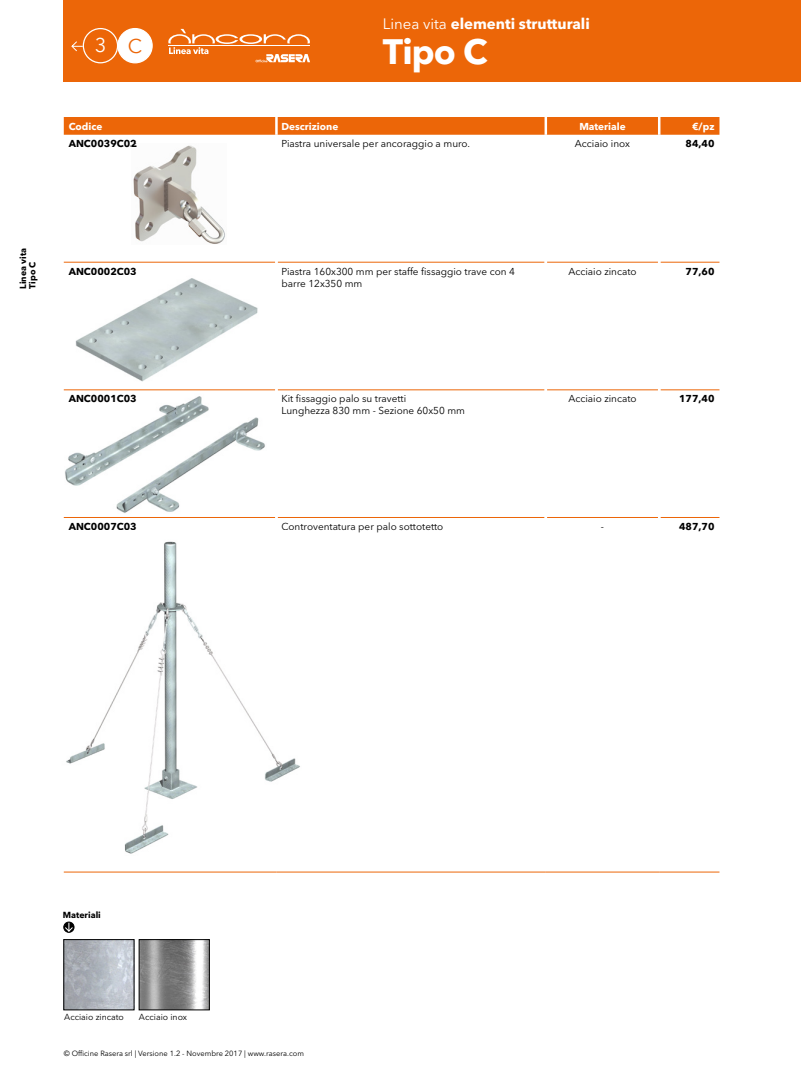
<style>
.page{position:relative;width:801px;height:1085px;background:#fff}
.page>*{position:absolute;margin:0;border:0;box-sizing:border-box;transform-origin:0 0}
.t1{font:700 35px "Avenir Next LT Pro";color:#fff}
.t2{font:20px "Avenir Next";color:#fff}
.t3{font:700 15px "Avenir Next LT Pro";color:#fff}
.t4{font:10px/12px "Avenir Next LT Pro";color:#000}
.t5{font:700 10px "Avenir Next LT Pro";color:#000}
.t6{font:700 10px "Avenir Next LT Pro";color:#fff}
.t7{font:8.75px "Avenir Next LT Pro";color:#000}
.t8{font:700 8.75px/9.4px "Avenir Next LT Pro";color:#000}
.t9{font:7.5px "Avenir Next LT Pro";color:#000}
.s1{font-weight:400}
.s2{color:#ec6608}
</style>
<div class="page">
<div style="left:64px;top:0;width:737px;height:81px;background:#ec6608"></div>
<svg style="left:168px;top:29px;width:142px;height:33px"></svg>
<hr style="left:168px;top:45px;width:142px;height:1px;background:#fff">
<div style="left:64px;top:117px;width:655px;height:18px;background:#ec6608"></div>
<hr style="left:64px;top:262px;width:211px;height:1px;background:#ec6608">
<hr style="left:278px;top:262px;width:266px;height:1px;background:#ec6608">
<hr style="left:547px;top:262px;width:111px;height:1px;background:#ec6608">
<hr style="left:660px;top:262px;width:59px;height:1px;background:#ec6608">
<hr style="left:64px;top:389px;width:211px;height:1px;background:#ec6608">
<hr style="left:278px;top:389px;width:266px;height:1px;background:#ec6608">
<hr style="left:547px;top:389px;width:111px;height:1px;background:#ec6608">
<hr style="left:660px;top:389px;width:59px;height:1px;background:#ec6608">
<hr style="left:64px;top:517px;width:211px;height:1px;background:#ec6608">
<hr style="left:278px;top:517px;width:266px;height:1px;background:#ec6608">
<hr style="left:547px;top:517px;width:111px;height:1px;background:#ec6608">
<hr style="left:660px;top:517px;width:59px;height:1px;background:#ec6608">
<hr style="left:64px;top:871px;width:212px;height:1px;background:#ec6608">
<hr style="left:276px;top:871px;width:270px;height:1px;background:#ec6608">
<hr style="left:546px;top:871px;width:113px;height:1px;background:#ec6608">
<hr style="left:659px;top:871px;width:60px;height:1px;background:#ec6608">
<div style="left:83px;top:28px;width:35px;height:35px;border:1px solid #fff;border-radius:50%"></div>
<div style="left:118px;top:29px;width:34px;height:34px;background:#fff;border-radius:50%"></div>
<div style="left:117px;top:28px;width:36px;height:35px;border:1px solid #fff;border-radius:50%"></div>
<svg style="left:71px;top:41px;width:12px;height:11px"></svg>
<div style="left:64px;top:921px;width:10px;height:11px;border:1px solid #000;border-radius:50%"></div>
<svg style="left:64px;top:922px;width:9px;height:9px"></svg>
<img style="left:141px;top:941px;width:67px;height:67px">
<div style="left:139px;top:939px;width:71px;height:71px;border:1px solid #000"></div>
<img style="left:65px;top:941px;width:67px;height:67px">
<div style="left:63px;top:939px;width:71px;height:71px;border:1px solid #000"></div>
<img style="left:133px;top:145px;width:92px;height:99px">
<img style="left:75px;top:278px;width:183px;height:103px">
<img style="left:65px;top:396px;width:200px;height:117px">
<img style="left:66px;top:541px;width:234px;height:313px">
<h3 class="t3" style="left:383px;top:15px;width:209px"><span class="s1">Linea vita</span> elementi strutturali</h3>
<h2 class="t2" style="left:95px;top:28px;width:49px">3 <span class="s2">C</span></h2>
<h1 class="t1" style="left:383px;top:30px;width:106px">Tipo C</h1>
<p class="t6" style="left:69px;top:120px;width:35px">Codice</p>
<p class="t6" style="left:281px;top:120px;width:58px">Descrizione</p>
<p class="t6" style="left:579px;top:120px;width:48px">Materiale</p>
<p class="t6" style="left:692px;top:120px;width:24px">€/pz</p>
<p class="t5" style="left:69px;top:137px;width:69px">ANC0039C02</p>
<p class="t4" style="left:281px;top:137px;width:190px">Piastra universale per ancoraggio a muro.</p>
<p class="t4" style="left:575px;top:137px;width:57px">Acciaio inox</p>
<p class="t5" style="left:685px;top:137px;width:30px">84,40</p>
<p class="t8" style="left:18px;top:289px;width:42px;rotate:-90deg">Linea vita<br>Tipo C</p>
<p class="t5" style="left:69px;top:265px;width:69px">ANC0002C03</p>
<p class="t4" style="left:281px;top:265px;width:235px">Piastra 160x300 mm per staffe fissaggio trave con 4 barre 12x350 mm</p>
<p class="t4" style="left:568px;top:265px;width:70px">Acciaio zincato</p>
<p class="t5" style="left:685px;top:265px;width:30px">77,60</p>
<p class="t5" style="left:69px;top:393px;width:69px">ANC0001C03</p>
<p class="t4" style="left:281px;top:393px;width:185px">Kit fissaggio palo su travetti<br>Lunghezza 830 mm - Sezione 60x50 mm</p>
<p class="t4" style="left:568px;top:393px;width:70px">Acciaio zincato</p>
<p class="t5" style="left:679px;top:393px;width:37px">177,40</p>
<p class="t5" style="left:69px;top:520px;width:69px">ANC0007C03</p>
<p class="t4" style="left:281px;top:520px;width:163px">Controventatura per palo sottotetto</p>
<p class="t4" style="left:601px;top:520px;width:5px">-</p>
<p class="t5" style="left:679px;top:520px;width:37px">487,70</p>
<p class="t8" style="left:63px;top:909px;width:39px">Materiali</p>
<p class="t7" style="left:64px;top:1011px;width:61px">Acciaio zincato</p>
<p class="t7" style="left:139px;top:1011px;width:50px">Acciaio inox</p>
<p class="t9" style="left:64px;top:1049px;width:242px">© Officine Rasera srl | Versione 1.2 - Novembre 2017 | www.rasera.com</p>
</div>
